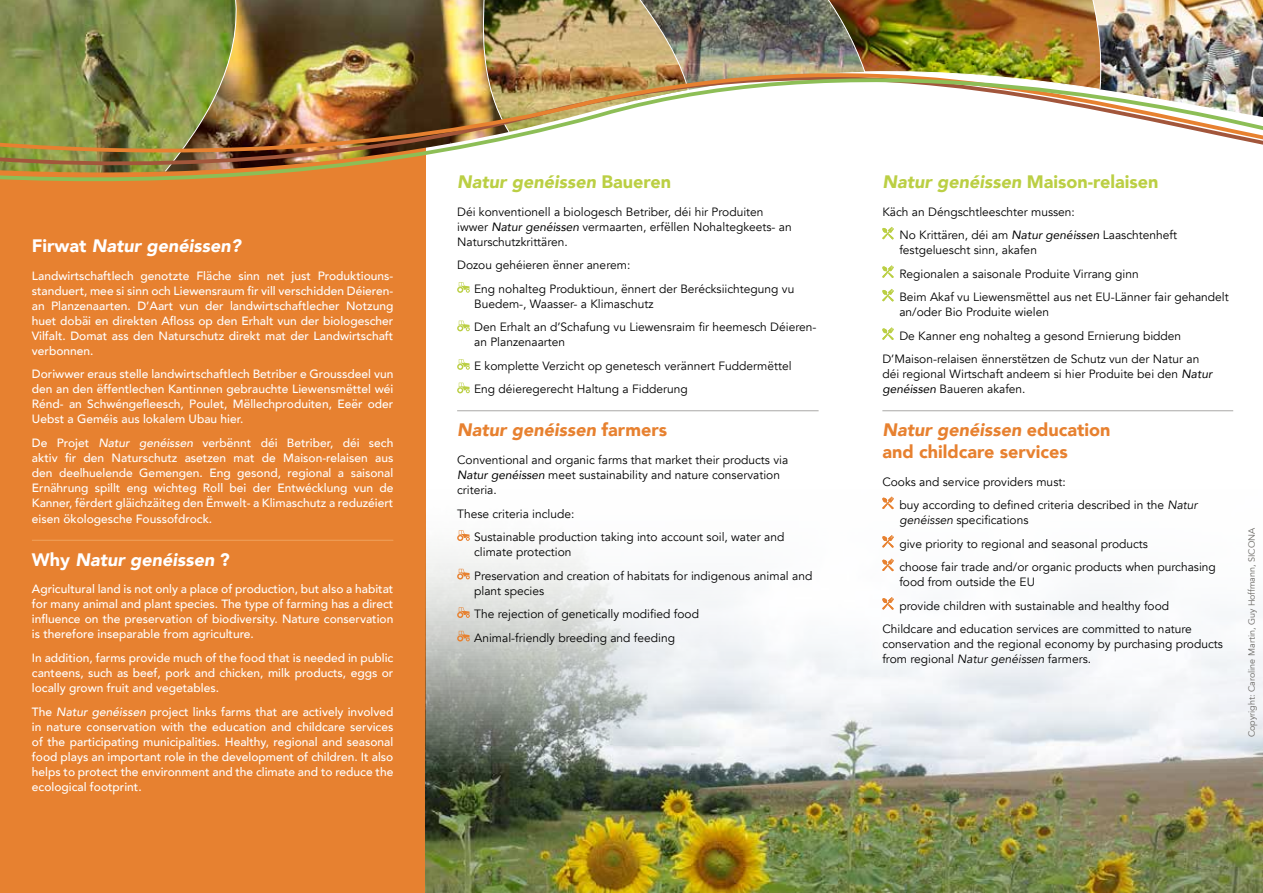
<style>
.page{position:relative;width:1263px;height:893px;background:#fff}
.page>*{position:absolute;margin:0;border:0;box-sizing:border-box;transform-origin:0 0}
.t1{font:900 18px/21.6px "Avenir";color:#e78130}
.t2{font:italic 900 18px "Avenir";color:#fff}
.t3{font:900 18px "Avenir";color:#bbcf44}
.t4{font:italic 900 18px "Avenir";color:#bbcf44}
.t5{font:italic 900 18px "Avenir";color:#e78130}
.t6{font:12px/23.5px "Avenir";color:#000}
.t7{font:500 12px/15px "Avenir";color:#fff;text-align:justify}
.t8{font:9px "Avenir";color:#6a6864}
.s1{font-style:normal}
.s2{font-style:italic}
</style>
<div class="page">
<div style="left:0;top:130px;width:425px;height:763px;background:#e78130"></div>
<img style="left:425px;top:489px;width:838px;height:404px">
<hr style="left:32px;top:540px;width:361px;height:1px;background:#f0a35d">
<hr style="left:457px;top:410px;width:362px;height:1px;background:#a9a8a6">
<svg style="left:457px;top:282px;width:13px;height:11px"></svg>
<svg style="left:457px;top:321px;width:13px;height:10px"></svg>
<svg style="left:457px;top:359px;width:13px;height:11px"></svg>
<svg style="left:457px;top:383px;width:13px;height:10px"></svg>
<svg style="left:457px;top:530px;width:13px;height:11px"></svg>
<svg style="left:457px;top:569px;width:13px;height:10px"></svg>
<svg style="left:457px;top:607px;width:13px;height:11px"></svg>
<svg style="left:457px;top:631px;width:13px;height:10px"></svg>
<hr style="left:882px;top:410px;width:351px;height:1px;background:#a9a8a6">
<svg style="left:882px;top:265px;width:12px;height:13px"></svg>
<svg style="left:882px;top:289px;width:12px;height:12px"></svg>
<svg style="left:882px;top:327px;width:12px;height:13px"></svg>
<svg style="left:882px;top:497px;width:12px;height:12px"></svg>
<svg style="left:882px;top:535px;width:12px;height:13px"></svg>
<svg style="left:882px;top:559px;width:12px;height:12px"></svg>
<svg style="left:882px;top:597px;width:12px;height:13px"></svg>
<img style="left:0;top:0;width:1263px;height:262px">
<h1 class="t2" style="left:32px;top:231px;width:210px"><span class="s1">Firwat</span> Natur genéissen?</h1>
<p class="t7" style="left:32px;top:267px;width:363px">Landwirtschaftlech genotzte Fläche sinn net just Produktiouns&shy;standuert, mee si sinn och Liewensraum fir vill verschidden Déieren&shy;an Planzenaarten. D’Aart vun der landwirtschaftlecher Notzung huet dobäi en direkten Afloss op den Erhalt vun der biologescher Vilfalt. Domat ass den Naturschutz direkt mat der Landwirtschaft verbonnen.</p>
<p class="t7" style="left:32px;top:366px;width:363px">Doriwwer eraus stelle landwirtschaftlech Betriber e Groussdeel vun den an den ëffentlechen Kantinnen gebrauchte Liewensmëttel wéi Rénd- an Schwéngefleesch, Poulet, Mëllechproduiten, Eeër oder Uebst a Geméis aus lokalem Ubau hier.</p>
<p class="t7" style="left:32px;top:434px;width:363px">De Projet <span class="s2">Natur genéissen</span> verbënnt déi Betriber, déi sech aktiv fir den Naturschutz asetzen mat de Maison-relaisen aus den deelhuelende Gemengen. Eng gesond, regional a saisonal Ernährung spillt eng wichteg Roll bei der Entwécklung vun de Kanner, fërdert gläichzäiteg den Ëmwelt- a Klimaschutz a reduzéiert</p>
<p class="t7" style="left:32px;top:511px;width:182px">eisen ökologesche Foussofdrock.</p>
<h1 class="t2" style="left:32px;top:545px;width:199px"><span class="s1">Why</span> Natur genéissen <span class="s1">?</span></h1>
<p class="t7" style="left:32px;top:581px;width:363px">Agricultural land is not only a place of production, but also a habitat for many animal and plant species. The type of farming has a direct influence on the preservation of biodiversity. Nature conservation is therefore inseparable from agriculture.</p>
<p class="t7" style="left:32px;top:650px;width:363px">In addition, farms provide much of the food that is needed in public canteens, such as beef, pork and chicken, milk products, eggs or locally grown fruit and vegetables.</p>
<p class="t7" style="left:32px;top:703px;width:363px">The <span class="s2">Natur genéissen</span> project links farms that are actively involved in nature conservation with the education and childcare services of the participating municipalities. Healthy, regional and seasonal food plays an important role in the development of children. It also helps to protect the environment and the climate and to reduce the ecological footprint.</p>
<h1 class="t4" style="left:457px;top:167px;width:215px">Natur genéissen <span class="s1">Baueren</span></h1>
<p class="t6" style="left:457px;top:204px;width:336px;line-height:15px">Déi konventionell a biologesch Betriber, déi hir Produiten iwwer <span class="s2">Natur genéissen</span> vermaarten, erfëllen Nohaltegkeets- an<br>Naturschutzkrittären.</p>
<p class="t6" style="left:474px;top:254px;width:322px;text-indent:-17px">Dozou gehéieren ënner anerem:<br>Eng nohalteg Produktioun, ënnert der Berécksiichtegung vu</p>
<p class="t6" style="left:474px;top:292px;width:344px">Buedem-, Waasser- a Klimaschutz<br>Den Erhalt an d’Schafung vu Liewensraim fir heemesch Déieren-</p>
<p class="t6" style="left:474px;top:331px;width:319px">an Planzenaarten<br>E komplette Verzicht op genetesch verännert Fuddermëttel<br>Eng déieregerecht Haltung a Fidderung</p>
<h1 class="t5" style="left:457px;top:415px;width:211px">Natur genéissen <span class="s1">farmers</span></h1>
<p class="t6" style="left:457px;top:453px;width:333px;line-height:15px">Conventional and organic farms that market their products via<br><span class="s2">Natur genéissen</span> meet sustainability and nature conservation criteria.</p>
<p class="t6" style="left:474px;top:502px;width:312px;text-indent:-17px">These criteria include:<br>Sustainable production taking into account soil, water and</p>
<p class="t6" style="left:474px;top:540px;width:340px">climate protection<br>Preservation and creation of habitats for indigenous animal and</p>
<p class="t6" style="left:474px;top:579px;width:226px">plant species<br>The rejection of genetically modified food<br>Animal-friendly breeding and feeding</p>
<h1 class="t3" style="left:882px;top:166px;width:277px"><span class="s2">Natur genéissen</span> Maison-relaisen</h1>
<p class="t6" style="left:899px;top:200px;width:279px;text-indent:-17px">Käch an Déngschtleeschter mussen:<br>No Krittären, déi am <span class="s2">Natur genéissen</span> Laaschtenheft</p>
<p class="t6" style="left:899px;top:239px;width:331px">festgeluescht sinn, akafen<br>Regionalen a saisonale Produite Virrang ginn<br>Beim Akaf vu Liewensmëttel aus net EU-Länner fair gehandelt</p>
<p class="t6" style="left:899px;top:301px;width:151px">an/oder Bio Produite wielen</p>
<p class="t6" style="left:899px;top:324px;width:283px">De Kanner eng nohalteg a gesond Ernierung bidden</p>
<p class="t6" style="left:882px;top:348px;width:318px">D’Maison-relaisen ënnerstëtzen de Schutz vun der Natur an</p>
<p class="t6" style="left:882px;top:367px;width:331px;line-height:15px">déi regional Wirtschaft andeem si hier Produite bei den <span class="s2">Natur genéissen</span> Baueren akafen.</p>
<h1 class="t1" style="left:882px;top:419px;width:229px"><span class="s2">Natur genéissen</span> education and childcare services</h1>
<p class="t6" style="left:899px;top:470px;width:300px;text-indent:-17px">Cooks and service providers must:<br>buy according to defined criteria described in the <span class="s2">Natur</span></p>
<p class="t6" style="left:899px;top:508px;width:318px"><span class="s2">genéissen</span> specifications<br>give priority to regional and seasonal products<br>choose fair trade and/or organic products when purchasing</p>
<p class="t6" style="left:899px;top:570px;width:137px">food from outside the EU</p>
<p class="t6" style="left:899px;top:594px;width:271px">provide children with sustainable and healthy food</p>
<p class="t6" style="left:882px;top:617px;width:311px">Childcare and education services are committed to nature</p>
<p class="t6" style="left:882px;top:637px;width:342px;line-height:15px">conservation and the regional economy by purchasing products from regional <span class="s2">Natur genéissen</span> farmers.</p>
<p class="t8" style="left:1246px;top:737px;width:211px;rotate:-90deg">Copyright: Caroline Martin, Guy Hoffmann, SICONA</p>
</div>
